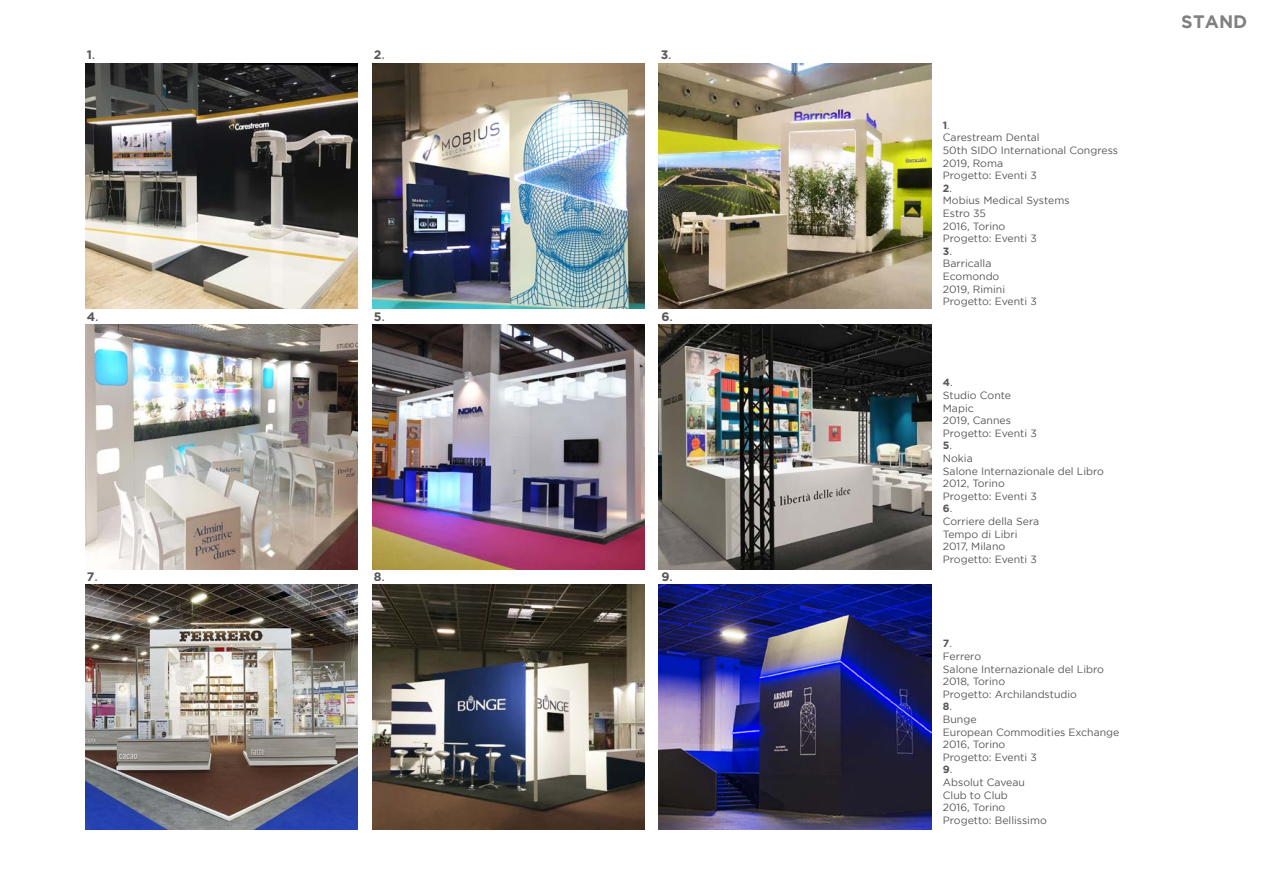
<style>
.page{position:relative;width:1263px;height:893px;background:#fff}
.page>*{position:absolute;margin:0;border:0;box-sizing:border-box;transform-origin:0 0}
.t1{font:700 18px "Gotham";color:#000}
.t2{font:700 12.3px "Gotham";color:#575756}
.t3{font:10.5px/12.6px "Gotham";color:#575756}
.s1{font-weight:400;font-size:13.95px}
.s2{font-weight:700}
</style>
<div class="page">
<img style="left:659px;top:325px;width:272px;height:244px">
<img style="left:372px;top:64px;width:272px;height:245px">
<img style="left:372px;top:584px;width:272px;height:245px">
<img style="left:659px;top:584px;width:272px;height:245px">
<img style="left:85px;top:64px;width:272px;height:245px">
<img style="left:372px;top:325px;width:272px;height:244px">
<img style="left:85px;top:584px;width:272px;height:245px">
<img style="left:659px;top:64px;width:272px;height:244px">
<img style="left:85px;top:325px;width:272px;height:244px">
<p class="t2" style="left:374px;top:48px;width:13px">2<span class="s1">.</span></p>
<p class="t2" style="left:87px;top:48px;width:10px">1<span class="s1">.</span></p>
<p class="t2" style="left:661px;top:48px;width:13px">3<span class="s1">.</span></p>
<p class="t2" style="left:87px;top:309px;width:13px">4<span class="s1">.</span></p>
<p class="t2" style="left:87px;top:569px;width:13px">7<span class="s1">.</span></p>
<p class="t2" style="left:374px;top:309px;width:13px">5<span class="s1">.</span></p>
<p class="t2" style="left:374px;top:569px;width:13px">8<span class="s1">.</span></p>
<p class="t2" style="left:661px;top:309px;width:13px">6<span class="s1">.</span></p>
<p class="t2" style="left:661px;top:569px;width:13px">9<span class="s1">.</span></p>
<p class="t3" style="left:943px;top:119px;width:177px"><span class="s2">1</span>.<br>Carestream Dental<br>50th SIDO International Congress<br>2019, Roma<br>Progetto: Eventi 3<br><span class="s2">2</span>.<br>Mobius Medical Systems<br>Estro 35<br>2016, Torino<br>Progetto: Eventi 3<br><span class="s2">3</span>.<br>Barricalla<br>Ecomondo<br>2019, Rimini<br>Progetto: Eventi 3</p>
<p class="t3" style="left:943px;top:376px;width:162px"><span class="s2">4</span>.<br>Studio Conte<br>Mapic<br>2019, Cannes<br>Progetto: Eventi 3<br><span class="s2">5</span>.<br>Nokia<br>Salone Internazionale del Libro<br>2012, Torino<br>Progetto: Eventi 3<br><span class="s2">6</span>.<br>Corriere della Sera<br>Tempo di Libri<br>2017, Milano<br>Progetto: Eventi 3</p>
<p class="t3" style="left:943px;top:637px;width:178px"><span class="s2">7</span>.<br>Ferrero<br>Salone Internazionale del Libro<br>2018, Torino<br>Progetto: Archilandstudio<br><span class="s2">8</span>.<br>Bunge<br>European Commodities Exchange<br>2016, Torino<br>Progetto: Eventi 3<br><span class="s2">9</span>.<br>Absolut Caveau<br>Club to Club<br>2016, Torino<br>Progetto: Bellissimo</p>
<h1 class="t1" style="left:1182px;top:11px;width:67px">STAND</h1>
</div>
